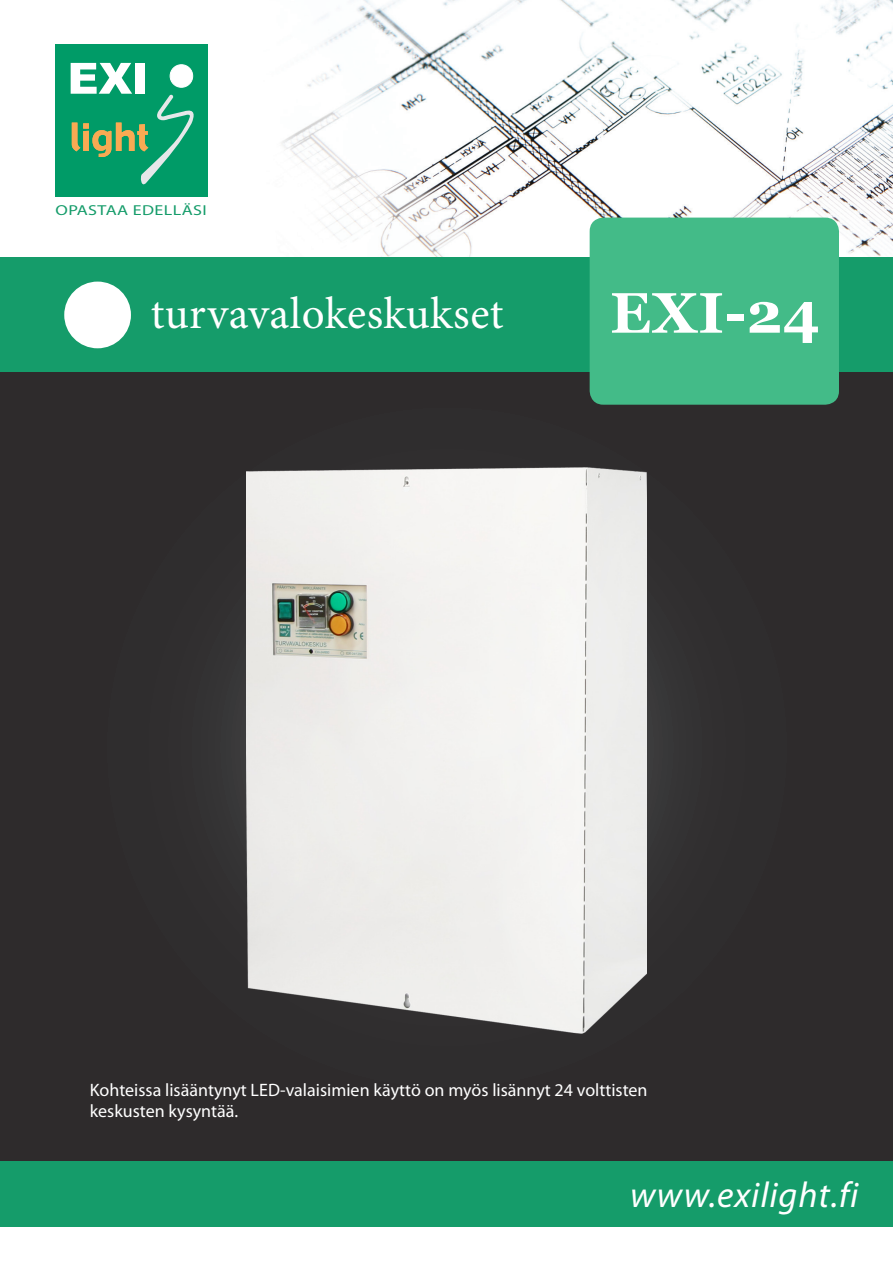
<style>
.page{position:relative;width:893px;height:1263px;background:#fff}
.page>*{position:absolute;margin:0;border:0;box-sizing:border-box;transform-origin:0 0}
.t1{font:700 57px "Georgia";color:#fff}
.t2{font:45px "Minion Pro";letter-spacing:.01em;color:#fff}
.t3{font:italic 36px "Myriad Pro";letter-spacing:.025em;color:#fff}
.t4{font:18px/21.6px "Myriad Pro";color:#fff}
.t5{font:14.4px "Myriad Pro";letter-spacing:.025em;color:#159c6a;scale:1.25 1}
</style>
<div class="page">
<div style="left:0;top:372px;width:893px;height:789px;background:#2e2b2c"></div>
<img style="left:264px;top:0;width:629px;height:258px">
<div style="left:55px;top:45px;width:152px;height:152px;background:#009b67"></div>
<svg style="left:71px;top:63px;width:123px;height:122px"></svg>
<div style="left:136px;top:63px;width:9px;height:31px;background:#fff"></div>
<div style="left:170px;top:65px;width:23px;height:22px;background:#fff;border-radius:50%"></div>
<div style="left:170px;top:64px;width:23px;height:24px;border:1px solid #fff;border-radius:50%"></div>
<div style="left:0;top:1161px;width:893px;height:65px;background:#159c6a"></div>
<div style="left:0;top:258px;width:893px;height:114px;background:#159c6a"></div>
<div style="left:64px;top:282px;width:67px;height:66px;background:#fff;border-radius:50%"></div>
<div style="left:590px;top:218px;width:249px;height:187px;background:#43bb88;border-radius:14px"></div>
<img style="left:246px;top:467px;width:400px;height:567px">
<p class="t5" style="left:56px;top:201px;width:123px">OPASTAA EDELLÄSI</p>
<p class="t2" style="left:151px;top:283px;width:354px">turvavalokeskukset</p>
<p class="t1" style="left:610px;top:276px;width:211px">EXI-24</p>
<p class="t4" style="left:90px;top:1079px;width:559px">Kohteissa lisääntynyt LED-valaisimien käyttö on myös lisännyt 24 volttisten keskusten kysyntää.</p>
<p class="t3" style="left:630px;top:1172px;width:230px">www.exilight.fi</p>
</div>
